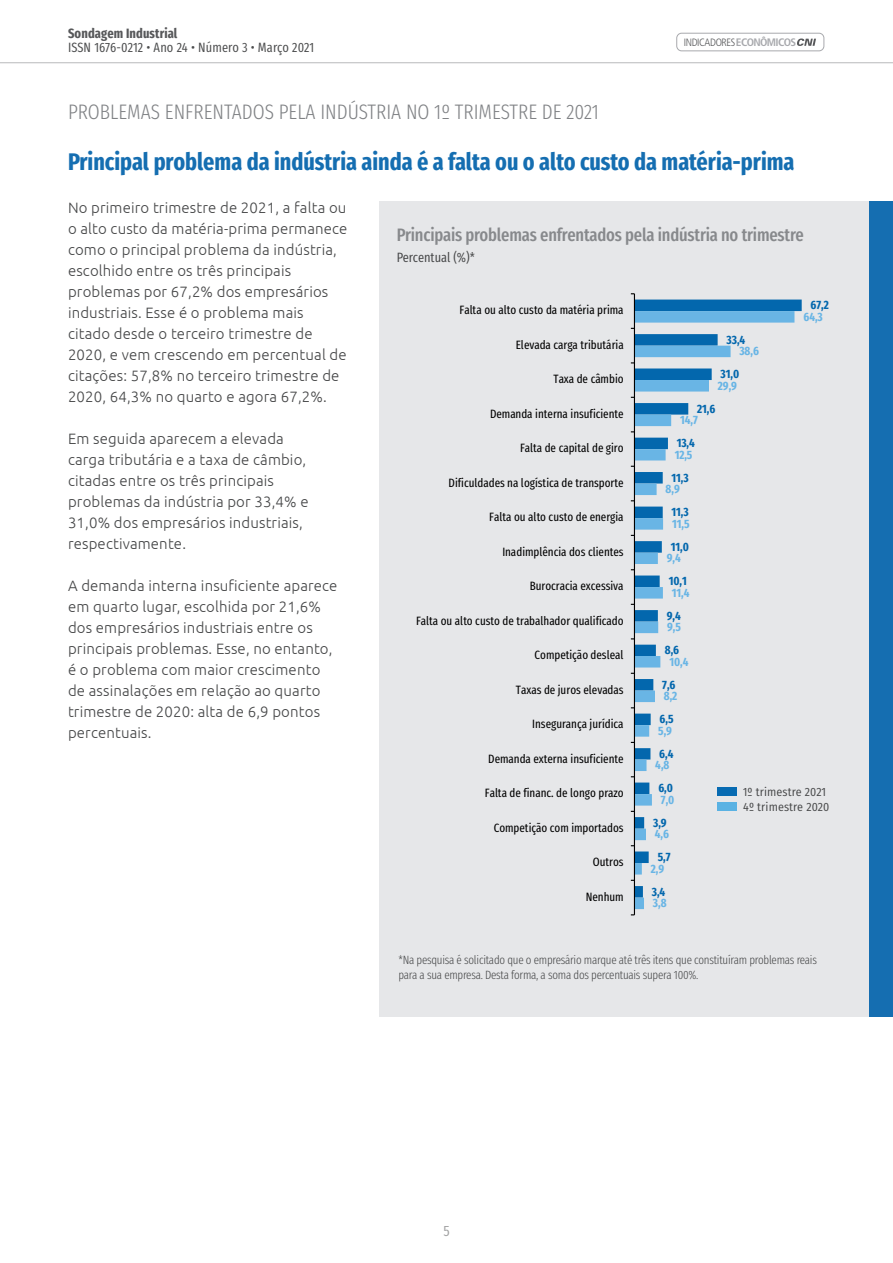
<style>
.page{position:relative;width:893px;height:1263px;background:#fff}
.page>*{position:absolute;margin:0;border:0;box-sizing:border-box;transform-origin:0 0}
.Titulo_da_capa{font:700 24px "Fira Sans Compressed";color:#156eb1}
.t1{font:300 21px "Fira Sans Compressed";color:#808285}
.Titulo_do_grafico{font:500 18px "Fira Sans Compressed";letter-spacing:-.01em;color:#87898c}
.Texto_corrido{font:300 15px/21px "Ubuntu";letter-spacing:.01em;color:#454647}
.t2{font:15px "Fira Sans Compressed";color:#454647}
.t3{font:13.5px "Fira Sans Compressed";letter-spacing:.01em;color:#4b4c4d}
.t4{font:700 13.5px "Fira Sans Compressed";letter-spacing:.01em;color:#57585a}
.Subtitulo_do_grafico{font:13.5px "Fira Sans Compressed";color:#454647}
.t5{font:12px "Fira Sans Compressed";color:#000}
.t6{font:300 12px/15px "Fira Sans Compressed";letter-spacing:-.02em;color:#454647}
.t7{font:700 12px "Fira Sans Compressed";letter-spacing:-.005em;color:#0367ad}
.t8{font:700 12px "Fira Sans Compressed";letter-spacing:-.005em;color:#69b5e5}
.Grafico_legenda{font:12px "Fira Sans Condensed";letter-spacing:.01em;color:#454647}
.t9{font:300 condensed 10.65px "Frutiger LT Pro";letter-spacing:-.035em;color:#57585a}
.s1{font-weight:700;font-size:10.8px;color:#a8a9ad}
.s2{font-family:"Fira Sans Compressed"}
</style>
<div class="page">
<hr style="left:0;top:62px;width:893px;height:1px;background:#808285">
<div style="left:676px;top:33px;width:148px;height:18px;border:1px solid #a8a9ad;border-radius:5px"></div>
<svg style="left:797px;top:39px;width:19px;height:7px"></svg>
<div style="left:379px;top:201px;width:514px;height:815px;background:#e6e7e9"></div>
<div style="left:635px;top:300px;width:167px;height:23px;background:#0367ad"></div>
<svg style="left:635px;top:311px;width:159px;height:598px"></svg>
<hr style="left:634px;top:294px;width:1px;height:621px;background:#000">
<div style="left:870px;top:201px;width:23px;height:815px;background:#156eb1"></div>
<div style="left:718px;top:788px;width:19px;height:8px;background:#076bb2"></div>
<div style="left:718px;top:803px;width:19px;height:8px;background:#5ab2e3"></div>
<p class="t4" style="left:68px;top:22px;width:111px">Sondagem Industrial</p>
<p class="t3" style="left:68px;top:37px;width:248px">ISSN 1676-0212 • Ano 24 • Número 3 • Março 2021</p>
<p class="t1" style="left:68px;top:96px;width:532px">PROBLEMAS ENFRENTADOS PELA INDÚSTRIA NO 1º TRIMESTRE DE 2021</p>
<p class="t9" style="left:684px;top:36px;width:114px">INDICADORES<span class="s1">ECONÔMICOS</span></p>
<p class="Titulo_da_capa" style="left:68px;top:142px;width:728px">Principal problema da indústria ainda é a falta ou o alto custo da matéria-prima</p>
<p class="Texto_corrido" style="left:68px;top:196px;width:281px">No primeiro trimestre de 2021, a falta ou o alto custo da matéria-prima permanece como o principal problema da indústria, escolhido entre os três principais problemas por 67,2% dos empresários industriais. Esse é o problema mais citado desde o terceiro trimestre de 2020, e vem crescendo em percentual de citações: 57,8% no terceiro trimestre de 2020, 64,3% no quarto e agora 67,2%.</p>
<p class="Texto_corrido" style="left:68px;top:427px;width:242px">Em seguida aparecem a elevada carga tributária e a taxa de câmbio, citadas entre os três principais problemas da indústria por 33,4% e<br>31,0% dos empresários industriais, respectivamente.</p>
<p class="Texto_corrido" style="left:68px;top:574px;width:271px">A demanda interna insuficiente aparece em quarto lugar, escolhida por 21,6% dos empresários industriais entre os principais problemas. Esse, no entanto, é o problema com maior crescimento de assinalações em relação ao quarto trimestre de 2020: alta de 6,9 pontos percentuais.</p>
<p class="Titulo_do_grafico" style="left:397px;top:220px;width:409px">Principais problemas enfrentados pela indústria no trimestre</p>
<p class="Subtitulo_do_grafico" style="left:397px;top:247px;width:80px">Percentual (%)*</p>
<p class="t5" style="left:459px;top:301px;width:166px">Falta ou alto custo da matéria prima</p>
<p class="t5" style="left:516px;top:335px;width:109px">Elevada carga tributária</p>
<p class="t5" style="left:553px;top:370px;width:72px">Taxa de câmbio</p>
<p class="t5" style="left:490px;top:404px;width:135px">Demanda interna insuficiente</p>
<p class="t5" style="left:520px;top:439px;width:105px">Falta de capital de giro</p>
<p class="t5" style="left:449px;top:473px;width:177px">Dificuldades na logística de transporte</p>
<p class="t5" style="left:489px;top:508px;width:136px">Falta ou alto custo de energia</p>
<p class="t5" style="left:502px;top:542px;width:123px">Inadimplência dos clientes</p>
<p class="t5" style="left:530px;top:577px;width:95px">Burocracia excessiva</p>
<p class="t5" style="left:416px;top:611px;width:209px">Falta ou alto custo de trabalhador qualificado</p>
<p class="t5" style="left:535px;top:646px;width:90px">Competição desleal</p>
<p class="t5" style="left:516px;top:680px;width:109px">Taxas de juros elevadas</p>
<p class="t5" style="left:532px;top:715px;width:93px">Insegurança jurídica</p>
<p class="t5" style="left:488px;top:749px;width:137px">Demanda externa insuficiente</p>
<p class="t5" style="left:485px;top:784px;width:140px">Falta de financ. de longo prazo</p>
<p class="t5" style="left:494px;top:818px;width:131px">Competição com importados</p>
<p class="t5" style="left:593px;top:853px;width:32px">Outros</p>
<p class="t5" style="left:586px;top:887px;width:39px">Nenhum</p>
<p class="t7" style="left:727px;top:330px;width:20px">33,4</p>
<p class="t7" style="left:721px;top:364px;width:20px">31,0</p>
<p class="t8" style="left:739px;top:341px;width:21px">38,6</p>
<p class="t8" style="left:718px;top:376px;width:21px">29,9</p>
<p class="t7" style="left:811px;top:295px;width:20px">67,2</p>
<p class="t8" style="left:803px;top:307px;width:21px">64,3</p>
<p class="t7" style="left:697px;top:399px;width:20px">21,6</p>
<p class="t8" style="left:680px;top:410px;width:19px">14,7</p>
<p class="t8" style="left:675px;top:445px;width:19px">12,5</p>
<p class="t8" style="left:665px;top:479px;width:16px">8,9</p>
<p class="t8" style="left:672px;top:514px;width:19px">11,5</p>
<p class="t8" style="left:667px;top:548px;width:15px">9,4</p>
<p class="t8" style="left:672px;top:582px;width:19px">11,4</p>
<p class="t8" style="left:667px;top:617px;width:15px">9,5</p>
<p class="t8" style="left:669px;top:651px;width:21px">10,4</p>
<p class="t8" style="left:664px;top:686px;width:15px">8,2</p>
<p class="t8" style="left:658px;top:720px;width:15px">5,9</p>
<p class="t8" style="left:655px;top:755px;width:16px">4,8</p>
<p class="t8" style="left:661px;top:789px;width:15px">7,0</p>
<p class="t8" style="left:655px;top:824px;width:16px">4,6</p>
<p class="t8" style="left:651px;top:858px;width:15px">2,9</p>
<p class="t8" style="left:653px;top:893px;width:15px">3,8</p>
<p class="t7" style="left:677px;top:433px;width:20px">13,4</p>
<p class="t7" style="left:672px;top:468px;width:19px">11,3</p>
<p class="t7" style="left:672px;top:502px;width:19px">11,3</p>
<p class="t7" style="left:671px;top:537px;width:20px">11,0</p>
<p class="t7" style="left:669px;top:571px;width:20px">10,1</p>
<p class="t7" style="left:667px;top:606px;width:15px">9,4</p>
<p class="t7" style="left:665px;top:640px;width:16px">8,6</p>
<p class="t7" style="left:662px;top:675px;width:15px">7,6</p>
<p class="t7" style="left:660px;top:709px;width:15px">6,5</p>
<p class="t7" style="left:659px;top:744px;width:16px">6,4</p>
<p class="t7" style="left:658px;top:778px;width:16px">6,0</p>
<p class="t7" style="left:653px;top:812px;width:15px">3,9</p>
<p class="t7" style="left:658px;top:847px;width:14px">5,7</p>
<p class="t7" style="left:652px;top:881px;width:15px">3,4</p>
<p class="Grafico_legenda" style="left:743px;top:783px;width:84px"><span class="s2">1º</span> trimestre 2021</p>
<p class="Grafico_legenda" style="left:743px;top:798px;width:88px">4<span class="s2">º</span> trimestre 2020</p>
<p class="t6" style="left:398px;top:953px;width:420px">*Na pesquisa é solicitado que o empresário marque até três itens que constituíram problemas reais para a sua empresa. Desta forma, a soma dos percentuais supera 100%.</p>
<p class="t2" style="left:443px;top:1219px;width:8px">5</p>
</div>
